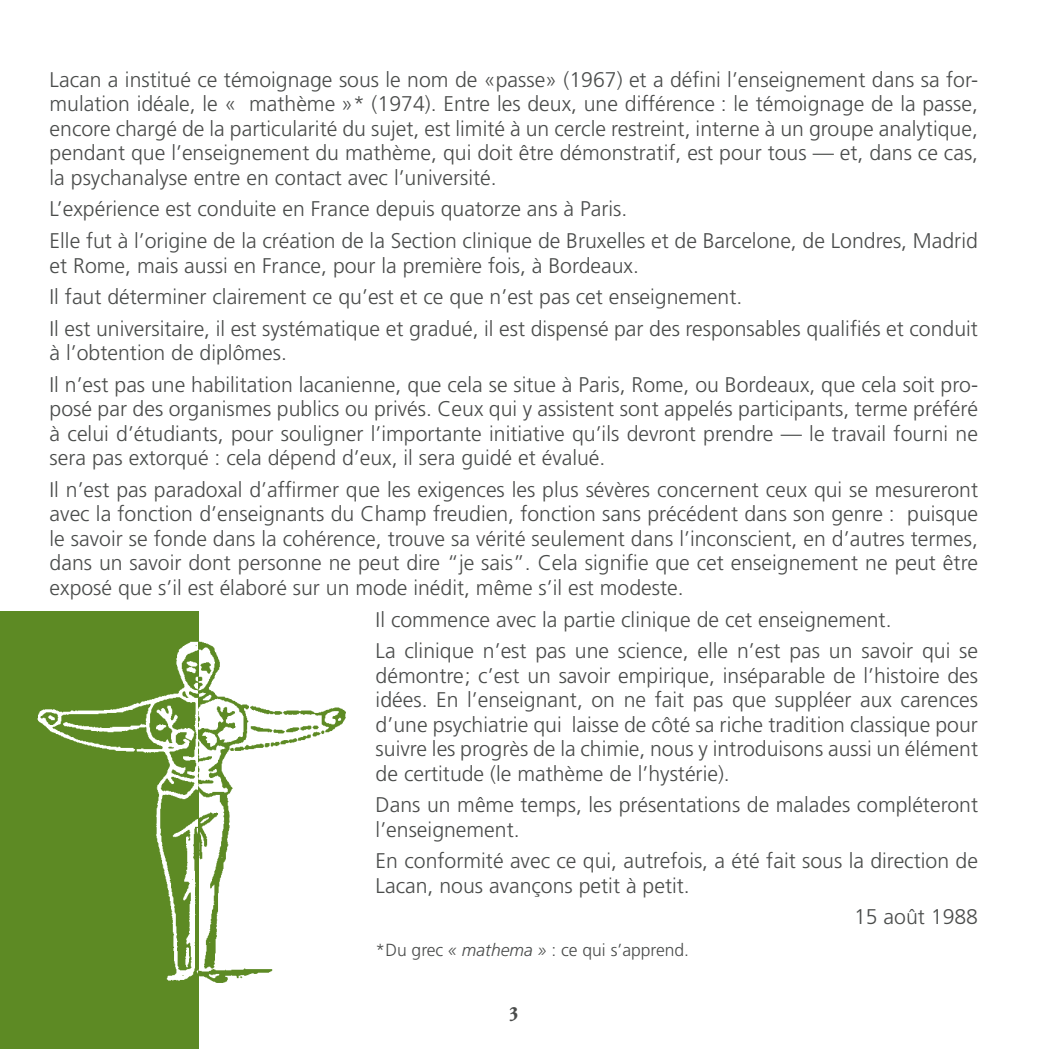
<style>
.page{position:relative;width:1049px;height:1049px;background:#fff}
.page>*{position:absolute;margin:0;border:0;box-sizing:border-box;transform-origin:0 0}
.t1{font:700 22.5px "Adobe Garamond Pro";color:#4a4c4b}
.t2{font:300 21.25px/24.5px "Frutiger";color:#4a4c4b}
.t3{font:300 17.5px "Frutiger";color:#4a4c4b}
.s1{font-style:italic}
</style>
<div class="page">
<div style="left:0;top:611px;width:198px;height:438px;background:#5d8a24"></div>
<img style="left:37px;top:638px;width:309px;height:350px">
<p class="t2" style="left:50px;top:68px;width:930px;text-align:justify">Lacan a institué ce témoignage sous le nom de «passe» (1967) et a défini l’enseignement dans sa for&shy;mulation idéale, le « mathème »* (1974). Entre les deux, une différence : le témoignage de la passe, encore chargé de la particularité du sujet, est limité à un cercle restreint, interne à un groupe analytique, pendant que l’enseignement du mathème, qui doit être démonstratif, est pour tous — et, dans ce cas, la psychanalyse entre en contact avec l’université.</p>
<p class="t2" style="left:50px;top:194px;width:930px;line-height:31.5px">L’expérience est conduite en France depuis quatorze ans à Paris.<br>Elle fut à l’origine de la création de la Section clinique de Bruxelles et de Barcelone, de Londres, Madrid</p>
<p class="t2" style="left:50px;top:250px;width:930px;line-height:31.5px">et Rome, mais aussi en France, pour la première fois, à Bordeaux.<br>Il faut déterminer clairement ce qu’est et ce que n’est pas cet enseignement.<br>Il est universitaire, il est systématique et gradué, il est dispensé par des responsables qualifiés et conduit</p>
<p class="t2" style="left:50px;top:337px;width:930px;line-height:31.5px">à l’obtention de diplômes.<br>Il n’est pas une habilitation lacanienne, que cela se situe à Paris, Rome, ou Bordeaux, que cela soit pro-</p>
<p class="t2" style="left:50px;top:397px;width:930px;text-align:justify">posé par des organismes publics ou privés. Ceux qui y assistent sont appelés participants, terme préféré à celui d’étudiants, pour souligner l’importante initiative qu’ils devront prendre — le travail fourni ne sera pas extorqué : cela dépend d’eux, il sera guidé et évalué.</p>
<p class="t2" style="left:50px;top:478px;width:930px;text-align:justify">Il n’est pas paradoxal d’affirmer que les exigences les plus sévères concernent ceux qui se mesureront avec la fonction d’enseignants du Champ freudien, fonction sans précédent dans son genre : puisque le savoir se fonde dans la cohérence, trouve sa vérité seulement dans l’inconscient, en d’autres termes, dans un savoir dont personne ne peut dire “je sais”. Cela signifie que cet enseignement ne peut être exposé que s’il est élaboré sur un mode inédit, même s’il est modeste.</p>
<p class="t2" style="left:376px;top:604px;width:604px;line-height:31.5px">Il commence avec la partie clinique de cet enseignement.<br>La clinique n’est pas une science, elle n’est pas un savoir qui se</p>
<p class="t2" style="left:376px;top:663px;width:604px;text-align:justify">démontre ; c’est un savoir empirique, inséparable de l’histoire des idées. En l’enseignant, on ne fait pas que suppléer aux carences d’une psychiatrie qui laisse de côté sa riche tradition classique pour suivre les progrès de la chimie, nous y introduisons aussi un élément de certitude (le mathème de l’hystérie).</p>
<p class="t2" style="left:376px;top:793px;width:604px">Dans un même temps, les présentations de malades compléteront l’enseignement.</p>
<p class="t2" style="left:376px;top:849px;width:604px">En conformité avec ce qui, autrefois, a été fait sous la direction de<br>Lacan, nous avançons petit à petit.</p>
<p class="t2" style="left:854px;top:905px;width:126px">15 août 1988</p>
<p class="t3" style="left:376px;top:940px;width:315px">*Du grec <span class="s1">« mathema »</span> : ce qui s’apprend.</p>
<p class="t1" style="left:509px;top:996px;width:11px">3</p>
</div>
